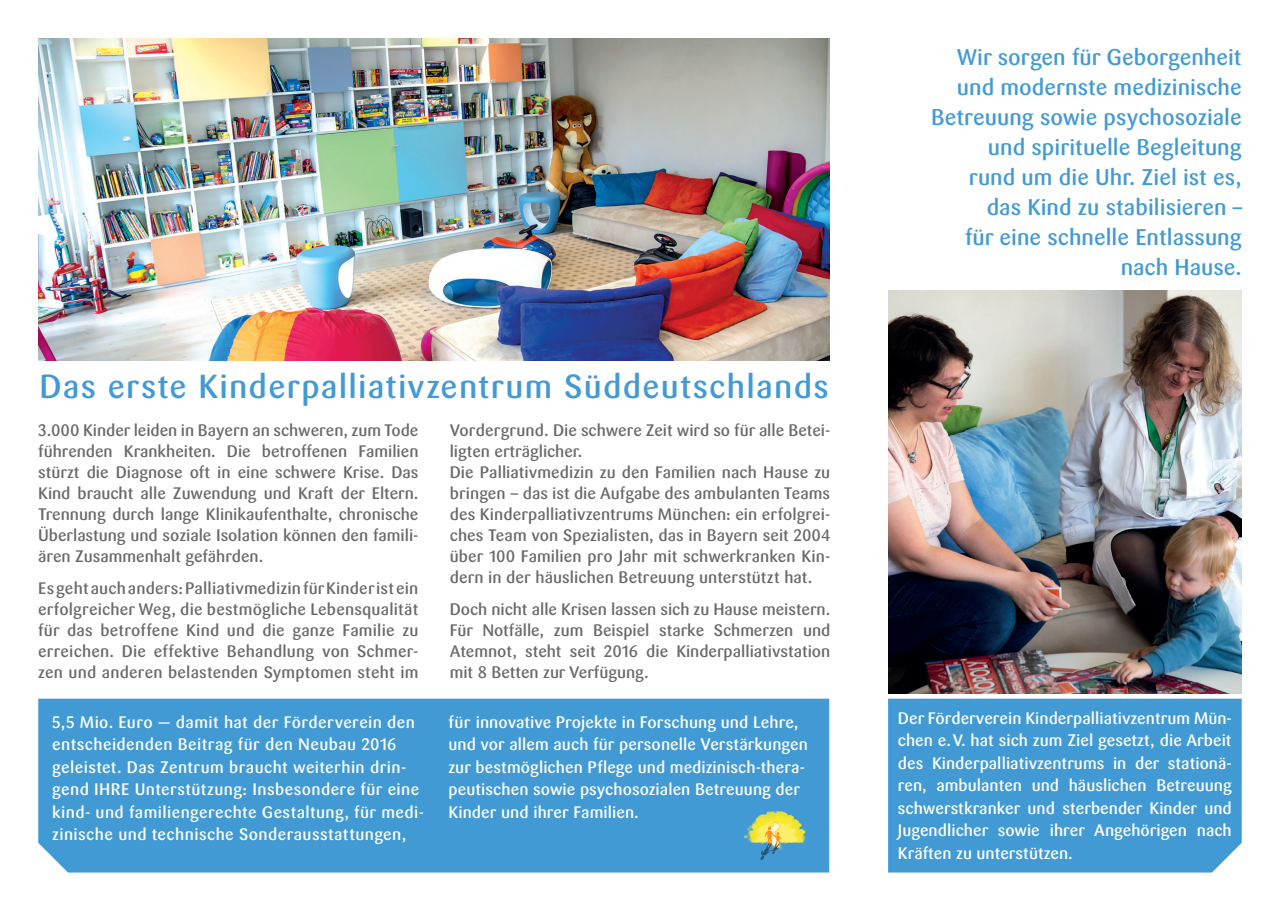
<style>
.page{position:relative;width:1280px;height:910px;background:#fff}
.page>*{position:absolute;margin:0;border:0;box-sizing:border-box;transform-origin:0 0}
.t1{font:500 33px "Sari OT";letter-spacing:.035em;color:#429ad4}
.t2{font:500 22.5px/30px "Sari OT";color:#429ad4;text-align:right}
.t3{font:500 16.5px/21px "Sari OT";color:#69696c;text-align:justify}
.t4{font:500 16.5px/22.5px "Sari OT";letter-spacing:.01em;color:#fff}
</style>
<div class="page">
<div style="left:38px;top:699px;width:791px;height:173px;background:#429ad4"></div>
<img style="left:38px;top:38px;width:791px;height:322px">
<div style="left:888px;top:699px;width:354px;height:173px;background:#429ad4"></div>
<img style="left:888px;top:291px;width:353px;height:402px">
<img style="left:744px;top:810px;width:61px;height:51px">
<h1 class="t1" style="left:39px;top:365px;width:791px">Das erste Kinderpalliativzentrum Süddeutschlands</h1>
<p class="t3" style="left:38px;top:420px;width:382px">3.000 Kinder leiden in Bayern an schweren, zum Tode führenden Krankheiten. Die betroffenen Familien stürzt die Diagnose oft in eine schwere Krise. Das Kind braucht alle Zuwendung und Kraft der Eltern.<br>Trennung durch lange Klinikaufenthalte, chronische Überlastung und soziale Isolation können den famili&shy;ären Zusammenhalt gefährden.</p>
<p class="t3" style="left:38px;top:577px;width:382px">Es geht auch anders: Palliativmedizin für Kinder ist ein erfolgreicher Weg, die bestmögliche Lebensqualität für das betroffene Kind und die ganze Familie zu erreichen. Die effektive Behandlung von Schmer&shy;zen und anderen belastenden Symptomen steht im</p>
<p class="t3" style="left:450px;top:420px;width:382px;text-align:left">Vordergrund. Die schwere Zeit wird so für alle Betei&shy;ligten erträglicher.<br>Die Palliativmedizin zu den Familien nach Hause zu bringen − das ist die Aufgabe des ambulanten Teams des Kinderpalliativzentrums München: ein erfolgrei&shy;ches Team von Spezialisten, das in Bayern seit 2004 über 100 Familien pro Jahr mit schwerkranken Kin&shy;dern in der häuslichen Betreuung unterstützt hat.</p>
<p class="t3" style="left:450px;top:598px;width:382px">Doch nicht alle Krisen lassen sich zu Hause meistern.<br>Für Notfälle, zum Beispiel starke Schmerzen und Atemnot, steht seit 2016 die Kinderpalliativstation mit 8 Betten zur Verfügung.</p>
<p class="t4" style="left:52px;top:711px;width:373px">5,5 Mio. Euro — damit hat der Förderverein den entscheidenden Beitrag für den Neubau 2016 geleistet. Das Zentrum braucht weiterhin drin&shy;gend IHRE Unterstützung: Insbesondere für eine kind- und familiengerechte Gestaltung, für medi&shy;zinische und technische Sonderausstattungen,</p>
<p class="t4" style="left:448px;top:711px;width:361px">für innovative Projekte in Forschung und Lehre, und vor allem auch für personelle Verstärkungen zur bestmöglichen Pflege und medizinisch-thera&shy;peutischen sowie psychosozialen Betreuung der Kinder und ihrer Familien.</p>
<h2 class="t2" style="left:931px;top:42px;width:312px">Wir sorgen für Geborgenheit und modernste medizinische<br>Betreuung sowie psychosoziale und spirituelle Begleitung<br>rund um die Uhr. Ziel ist es, das Kind zu stabilisieren –<br>für eine schnelle Entlassung nach Hause.</h2>
<p class="t4" style="left:898px;top:706px;width:335px;text-align:justify">Der Förderverein Kinderpalliativzentrum Mün&shy;chen e.V. hat sich zum Ziel gesetzt, die Arbeit des Kinderpalliativzentrums in der stationä&shy;ren, ambulanten und häuslichen Betreuung schwerstkranker und sterbender Kinder und Jugendlicher sowie ihrer Angehörigen nach Kräften zu unterstützen.</p>
</div>
